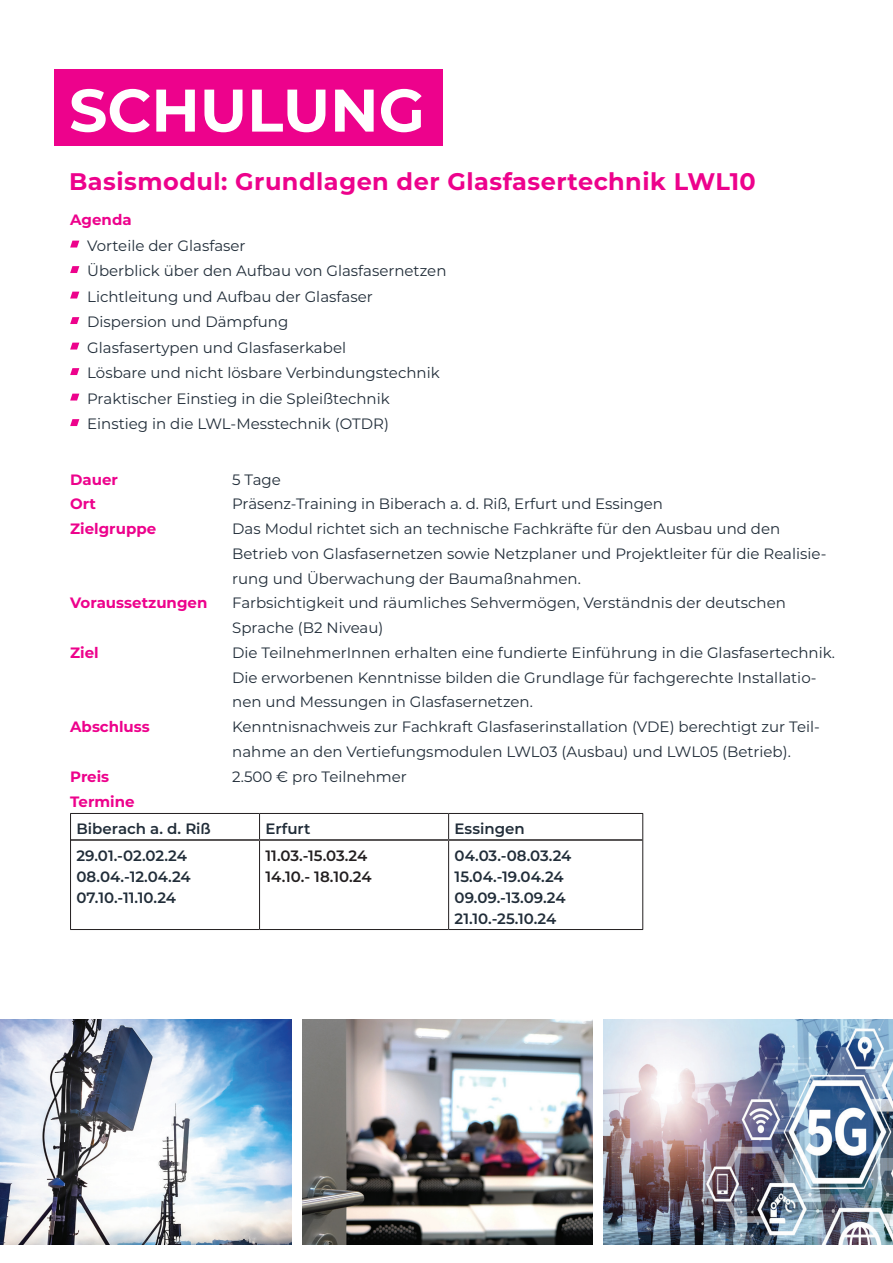
<style>
.page{position:relative;width:893px;height:1263px;background:#fff}
.page>*{position:absolute;margin:0;border:0;box-sizing:border-box;transform-origin:0 0}
.t1{font:700 60px "Montserrat";color:#fff}
.t2{font:700 24px "Montserrat";letter-spacing:.02em;color:#ed028c}
.t3{font:15px/25.5px "Montserrat";color:#212d39}
.t4{font:600 15px/21px "Montserrat";color:#212d39}
.t5{font:700 15px "Montserrat";color:#ed028c}
.t6{font:600 15px/21px "Montserrat";color:#231f20}
</style>
<div class="page">
<div style="left:54px;top:70px;width:388px;height:76px;background:#ed028c"></div>
<img style="left:303px;top:1019px;width:289px;height:225px">
<svg style="left:70px;top:241px;width:9px;height:6px"></svg>
<svg style="left:70px;top:266px;width:9px;height:7px"></svg>
<svg style="left:70px;top:292px;width:9px;height:6px"></svg>
<svg style="left:70px;top:317px;width:9px;height:7px"></svg>
<svg style="left:70px;top:343px;width:9px;height:6px"></svg>
<svg style="left:70px;top:368px;width:9px;height:7px"></svg>
<svg style="left:70px;top:394px;width:9px;height:6px"></svg>
<svg style="left:70px;top:419px;width:9px;height:7px"></svg>
<hr style="left:70px;top:813px;width:190px;height:1px;background:#231f20">
<svg style="left:70px;top:814px;width:1px;height:26px"></svg>
<hr style="left:260px;top:813px;width:189px;height:1px;background:#231f20">
<svg style="left:259px;top:814px;width:1px;height:25px"></svg>
<hr style="left:449px;top:813px;width:194px;height:1px;background:#231f20">
<svg style="left:448px;top:814px;width:1px;height:25px"></svg>
<svg style="left:642px;top:814px;width:1px;height:26px"></svg>
<hr style="left:70px;top:840px;width:1px;height:89px;background:#231f20">
<hr style="left:259px;top:841px;width:1px;height:88px;background:#231f20">
<hr style="left:448px;top:841px;width:1px;height:88px;background:#231f20">
<hr style="left:642px;top:840px;width:1px;height:89px;background:#231f20">
<hr style="left:70px;top:929px;width:190px;height:1px;background:#231f20">
<hr style="left:260px;top:929px;width:189px;height:1px;background:#231f20">
<hr style="left:449px;top:929px;width:194px;height:1px;background:#231f20">
<hr style="left:71px;top:839px;width:189px;height:2px;background:#231f20">
<hr style="left:260px;top:839px;width:189px;height:2px;background:#231f20">
<hr style="left:449px;top:839px;width:193px;height:2px;background:#231f20">
<img style="left:0;top:1019px;width:291px;height:225px">
<img style="left:604px;top:1019px;width:289px;height:225px">
<h1 class="t1" style="left:69px;top:67px;width:357px">SCHULUNG</h1>
<h2 class="t2" style="left:69px;top:164px;width:688px">Basismodul: Grundlagen der Glasfasertechnik LWL10</h2>
<p class="t5" style="left:70px;top:209px;width:63px">Agenda</p>
<p class="t3" style="left:87px;top:232px;width:361px">Vorteile der Glasfaser<br>Überblick über den Aufbau von Glasfasernetzen Lichtleitung und Aufbau der Glasfaser Dispersion und Dämpfung<br>Glasfasertypen und Glasfaserkabel<br>Lösbare und nicht lösbare Verbindungstechnik Praktischer Einstieg in die Spleißtechnik Einstieg in die LWL-Messtechnik (OTDR)</p>
<p class="t5" style="left:70px;top:468px;width:49px">Dauer</p>
<p class="t3" style="left:232px;top:466px;width:50px">5 Tage</p>
<p class="t5" style="left:70px;top:493px;width:27px">Ort</p>
<p class="t3" style="left:232px;top:491px;width:432px">Präsenz-Training in Biberach a. d. Riß, Erfurt und Essingen</p>
<p class="t5" style="left:70px;top:518px;width:87px">Zielgruppe</p>
<p class="t3" style="left:232px;top:516px;width:596px;line-height:24.8px">Das Modul richtet sich an technische Fachkräfte für den Ausbau und den<br>Betrieb von Glasfasernetzen sowie Netzplaner und Projektleiter für die Realisie&shy;rung und Überwachung der Baumaßnahmen.</p>
<p class="t5" style="left:70px;top:592px;width:139px">Voraussetzungen</p>
<p class="t3" style="left:232px;top:590px;width:555px;line-height:24.8px">Farbsichtigkeit und räumliches Sehvermögen, Verständnis der deutschen<br>Sprache (B2 Niveau)</p>
<p class="t5" style="left:70px;top:642px;width:30px">Ziel</p>
<p class="t3" style="left:232px;top:640px;width:604px;line-height:24.8px">Die TeilnehmerInnen erhalten eine fundierte Einführung in die Glasfasertechnik.<br>Die erworbenen Kenntnisse bilden die Grundlage für fachgerechte Installatio&shy;nen und Messungen in Glasfasernetzen.</p>
<p class="t5" style="left:70px;top:716px;width:81px">Abschluss</p>
<p class="t3" style="left:232px;top:714px;width:589px;line-height:24.8px">Kenntnisnachweis zur Fachkraft Glasfaserinstallation (VDE) berechtigt zur Teil&shy;nahme an den Vertiefungsmodulen LWL03 (Ausbau) und LWL05 (Betrieb).</p>
<p class="t5" style="left:70px;top:765px;width:41px">Preis</p>
<p class="t3" style="left:232px;top:763px;width:176px">2.500 € pro Teilnehmer</p>
<p class="t5" style="left:70px;top:791px;width:66px">Termine</p>
<p class="t4" style="left:77px;top:817px;width:136px">Biberach a. d. Riß</p>
<p class="t4" style="left:266px;top:817px;width:46px">Erfurt</p>
<p class="t4" style="left:455px;top:817px;width:72px">Essingen</p>
<p class="t4" style="left:77px;top:844px;width:116px">29.01.-02.02.24<br>08.04.-12.04.24<br>07.10.-11.10.24</p>
<p class="t6" style="left:266px;top:844px;width:107px">11.03.-15.03.24<br>14.10.- 18.10.24</p>
<p class="t4" style="left:455px;top:844px;width:118px">04.03.-08.03.24<br>15.04.-19.04.24<br>09.09.-13.09.24<br>21.10.-25.10.24</p>
</div>
